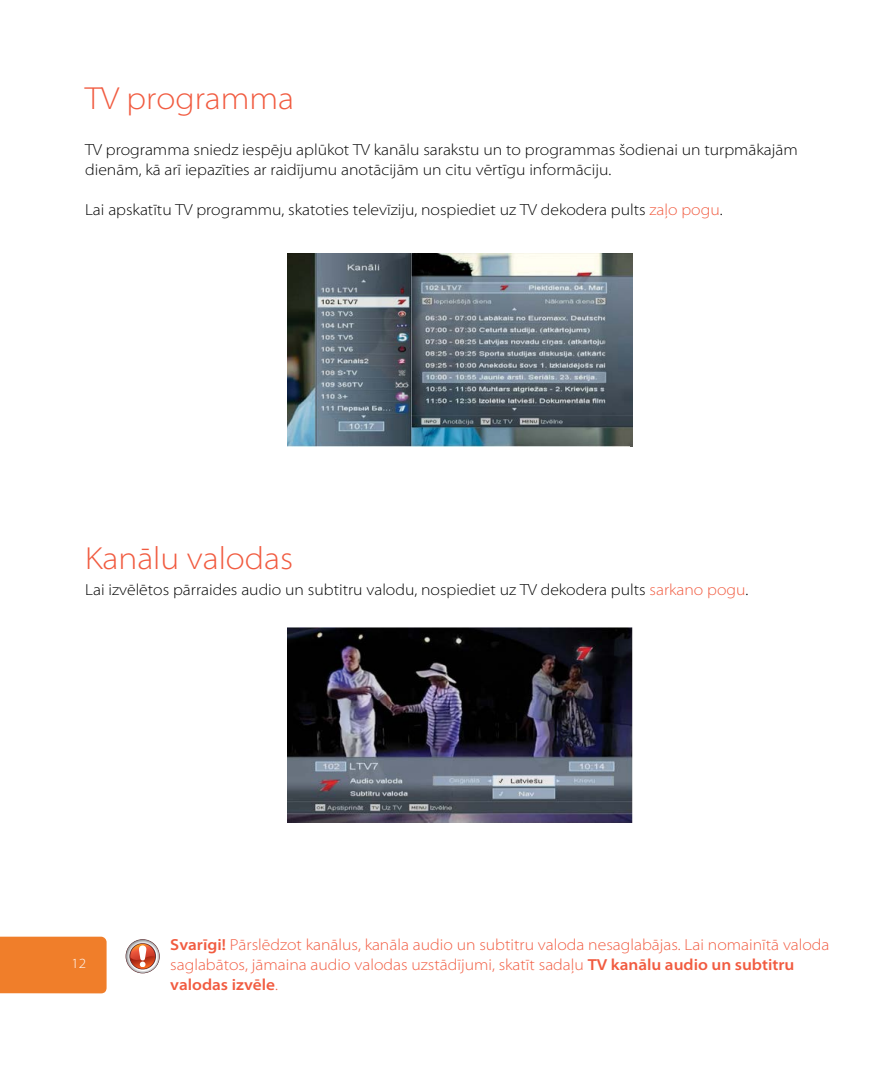
<style>
.page{position:relative;width:891px;height:1078px;background:#fff}
.page>*{position:absolute;margin:0;border:0;box-sizing:border-box;transform-origin:0 0}
.t1{font:300 semi-expanded 32px "Myriad Pro";color:#f15b40}
.t2{font:300 semi-expanded 16px/20px "Myriad Pro";color:#000}
.t3{font:300 semi-expanded 16px/20px "Myriad Pro";color:#f15b40}
.t4{font:300 semi-expanded 14px "Myriad Pro";color:#fff}
.s1{color:#f15b40}
.s2{font-weight:600}
</style>
<div class="page">
<div style="left:0;top:936px;width:106px;height:57px;background:#f07e2a"></div>
<img style="left:287px;top:253px;width:345px;height:193px">
<svg style="left:125px;top:939px;width:35px;height:34px"></svg>
<svg style="left:126px;top:939px;width:33px;height:33px"></svg>
<div style="left:129px;top:942px;width:27px;height:27px;background:#e0e0e1;border-radius:13px"></div>
<svg style="left:129px;top:943px;width:27px;height:26px"></svg>
<svg style="left:130px;top:943px;width:25px;height:25px"></svg>
<svg style="left:130px;top:945px;width:25px;height:23px"></svg>
<img style="left:287px;top:627px;width:345px;height:195px">
<h1 class="t1" style="left:85px;top:81px;width:210px">TV programma</h1>
<p class="t2" style="left:85px;top:140px;width:713px">TV programma sniedz iespēju aplūkot TV kanālu sarakstu un to programmas šodienai un turpmākajām dienām, kā arī iepazīties ar raidījumu anotācijām un citu vērtīgu informāciju.</p>
<p class="t2" style="left:85px;top:200px;width:638px">Lai apskatītu TV programmu, skatoties televīziju, nospiediet uz TV dekodera pults <span class="s1">zaļo pogu</span>.</p>
<h1 class="t1" style="left:85px;top:540px;width:209px">Kanālu valodas</h1>
<p class="t2" style="left:85px;top:579px;width:664px">Lai izvēlētos pārraides audio un subtitru valodu, nospiediet uz TV dekodera pults <span class="s1">sarkano pogu</span>.</p>
<p class="t4" style="left:71px;top:955px;width:16px">12</p>
<p class="t3" style="left:170px;top:934px;width:660px"><span class="s2">Svarīgi!</span> Pārslēdzot kanālus, kanāla audio un subtitru valoda nesaglabājas. Lai nomainītā valoda saglabātos, jāmaina audio valodas uzstādījumi, skatīt sadaļu <span class="s2">TV kanālu audio un subtitru valodas izvēle</span>.</p>
</div>
